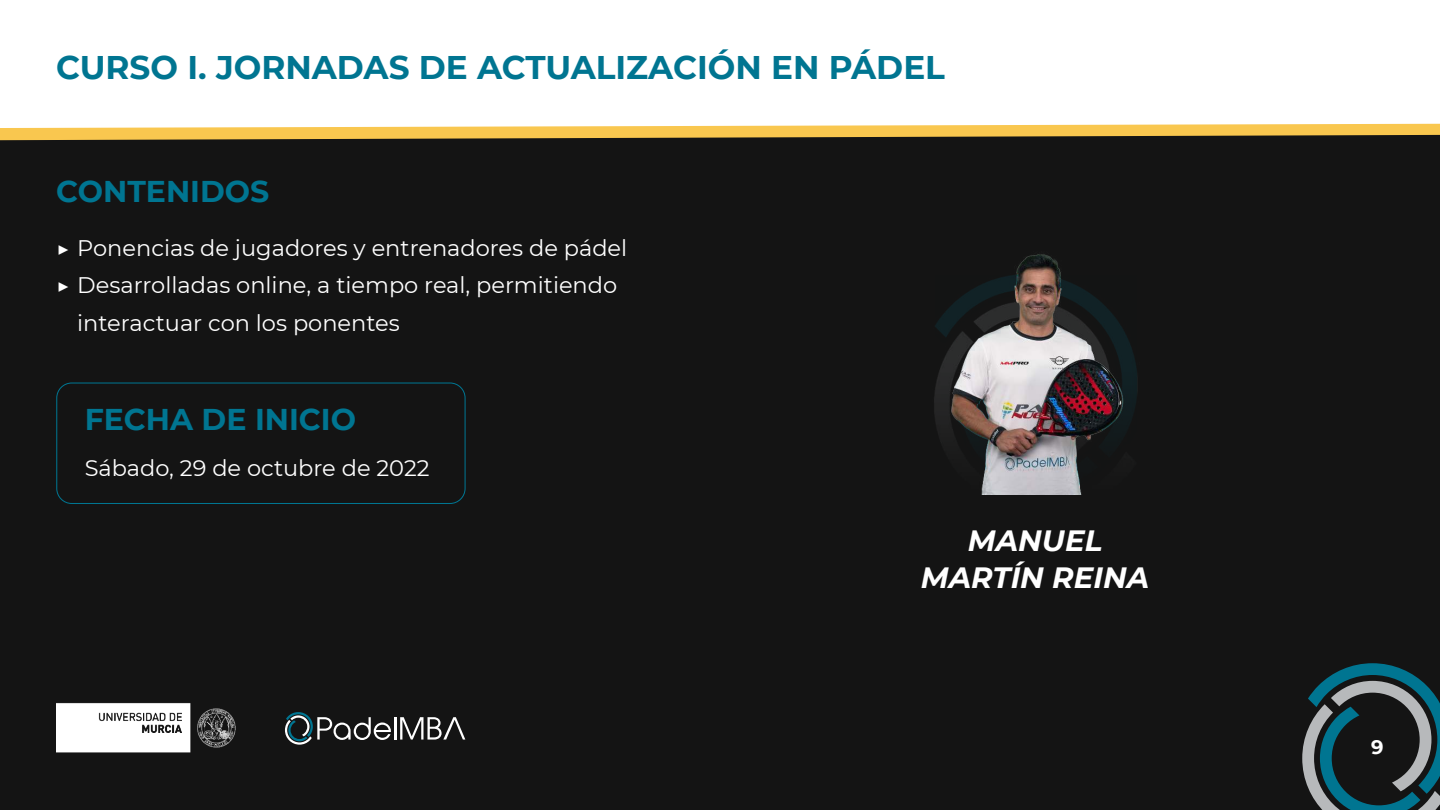
<style>
.page{position:relative;width:1440px;height:810px;background:#fff}
.page>*{position:absolute;margin:0;border:0;box-sizing:border-box;transform-origin:0 0}
.t1{font:700 32.7px "Montserrat";color:#007591}
.t2{font:700 30px "Montserrat";color:#007591}
.t3{font:italic 700 29.33px/37.3px "Montserrat";color:#fff;text-align:center}
.t4{font:22.5px "Montserrat";color:#fff}
.t5{font:700 19.5px "Montserrat";color:#fff}
</style>
<div class="page">
<div style="left:0;top:132px;width:1440px;height:678px;background:#141414"></div>
<svg style="left:285px;top:712px;width:106px;height:33px"></svg>
<hr style="left:394px;top:717px;width:2px;height:23px;background:#fff">
<svg style="left:400px;top:717px;width:65px;height:23px"></svg>
<img style="left:56px;top:703px;width:180px;height:50px">
<svg style="left:1302px;top:663px;width:138px;height:147px"></svg>
<svg style="left:0;top:124px;width:1440px;height:16px"></svg>
<div style="left:56px;top:383px;width:410px;height:121px;border:1px solid #007591;border-radius:15px"></div>
<img style="left:934px;top:254px;width:204px;height:241px">
<h1 class="t1" style="left:56px;top:50px;width:891px">CURSO I. JORNADAS DE ACTUALIZACIÓN EN PÁDEL</h1>
<h2 class="t2" style="left:56px;top:174px;width:215px">CONTENIDOS</h2>
<p class="t4" style="left:56px;top:232px;width:573px">▶ Ponencias de jugadores y entrenadores de pádel</p>
<p class="t4" style="left:56px;top:270px;width:563px">▶ Desarrolladas online, a tiempo real, permitiendo</p>
<p class="t4" style="left:77px;top:307px;width:324px">interactuar con los ponentes</p>
<h2 class="t2" style="left:85px;top:402px;width:273px">FECHA DE INICIO</h2>
<p class="t4" style="left:85px;top:452px;width:346px">Sábado, 29 de octubre de 2022</p>
<h3 class="t3" style="left:921px;top:522px;width:230px">MANUEL<br>MARTÍN REINA</h3>
<p class="t5" style="left:1371px;top:736px;width:14px">9</p>
</div>
